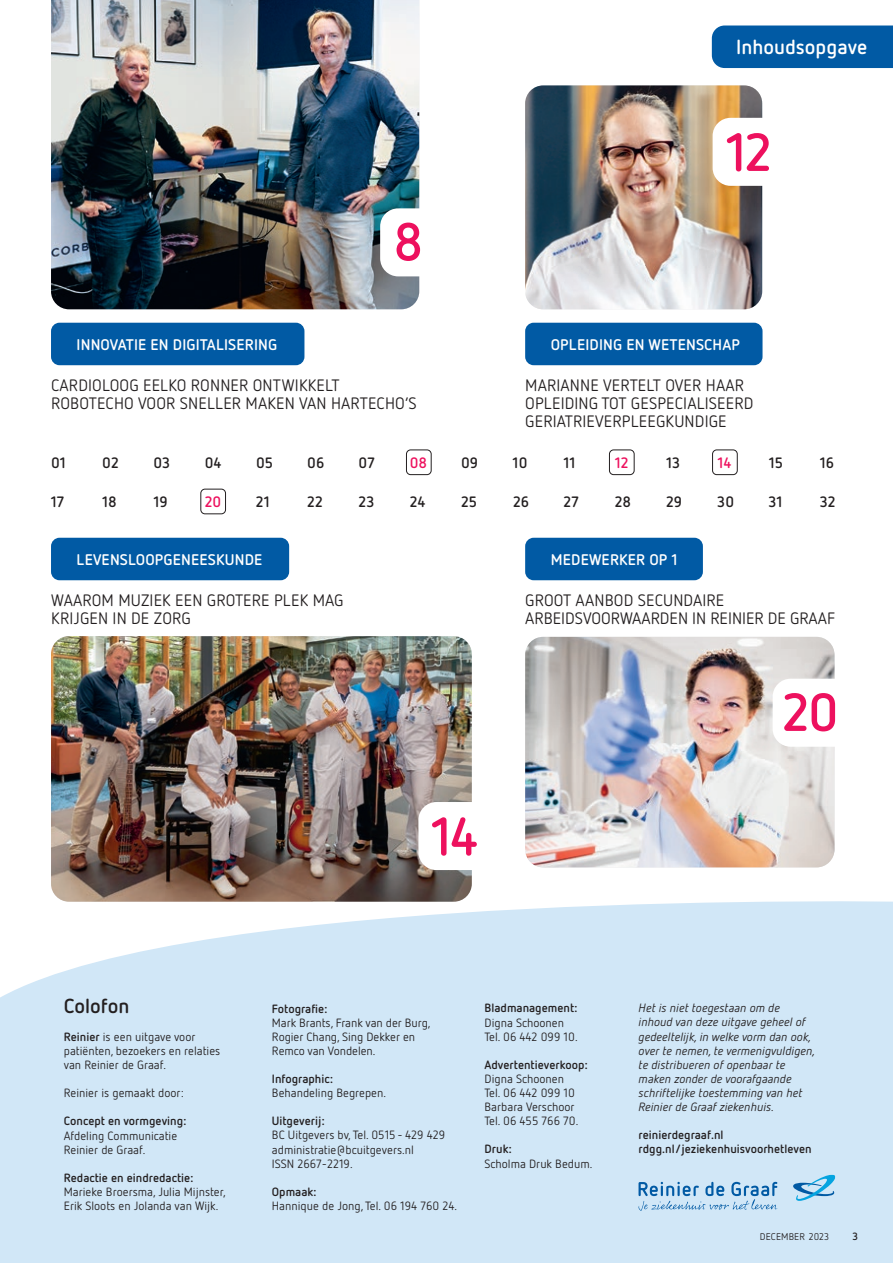
<style>
.page{position:relative;width:893px;height:1263px;background:#fff}
.page>*{position:absolute;margin:0;border:0;box-sizing:border-box;transform-origin:0 0}
.t1{font:700 53.25px "Netto Pro";color:#ed115e}
.t2{font:700 20.25px "Netto Pro";color:#fff}
.t3{font:700 20.25px "Netto Pro";color:#231f20}
.t4{font:16.5px/18px "Netto Pro";letter-spacing:.005em;color:#231f20}
.t5{font:700 15.3px "Netto Pro";letter-spacing:.01em;color:#fff}
.t6{font:700 15px "Netto Pro";color:#231f20}
.t7{font:700 15px "Netto Pro";color:#ed115e}
.t8{font:12px/14.1px "Netto Pro";color:#231f20}
.t9{font:italic 12px/14.1px "Netto Pro";color:#231f20}
.t10{font:700 12px/14.1px "Netto Pro";color:#231f20}
.t11{font:700 10.5px "Netto Pro";color:#231f20}
.t12{font:9.75px "Netto Pro";letter-spacing:.01em;color:#231f20}
.s1{font-weight:700}
</style>
<div class="page">
<img style="left:525px;top:637px;width:309px;height:230px">
<div style="left:773px;top:679px;width:80px;height:68px;background:#fff;border-radius:18px"></div>
<div style="left:1px;top:901px;width:892px;height:362px;background:#d1e7f7"></div>
<img style="left:51px;top:0;width:368px;height:309px">
<div style="left:406px;top:450px;width:25px;height:25px;border:1px solid #231f20;border-radius:4px"></div>
<div style="left:712px;top:450px;width:25px;height:25px;border:1px solid #231f20;border-radius:4px"></div>
<div style="left:201px;top:489px;width:25px;height:25px;border:1px solid #231f20;border-radius:4px"></div>
<div style="left:609px;top:450px;width:25px;height:25px;border:1px solid #231f20;border-radius:4px"></div>
<img style="left:525px;top:85px;width:237px;height:224px">
<img style="left:51px;top:636px;width:421px;height:266px">
<div style="left:51px;top:323px;width:253px;height:42px;background:#015aa4;border-radius:9px"></div>
<div style="left:51px;top:538px;width:238px;height:42px;background:#015aa4;border-radius:9px"></div>
<div style="left:525px;top:323px;width:237px;height:42px;background:#015aa4;border-radius:9px"></div>
<div style="left:525px;top:538px;width:178px;height:42px;background:#015aa4;border-radius:9px"></div>
<div style="left:712px;top:26px;width:181px;height:42px;background:#015aa4"></div>
<div style="left:380px;top:208px;width:80px;height:68px;background:#fff;border-radius:18px"></div>
<div style="left:713px;top:118px;width:79px;height:68px;background:#fff;border-radius:18px"></div>
<div style="left:418px;top:802px;width:77px;height:68px;background:#fff;border-radius:18px"></div>
<svg style="left:793px;top:1175px;width:42px;height:26px"></svg>
<svg style="left:638px;top:1182px;width:139px;height:29px;background:#a3c8e4"></svg>
<img style="left:0;top:0;width:1px;height:1263px">
<h2 class="t2" style="left:736px;top:33px;width:133px">Inhoudsopgave</h2>
<p class="t5" style="left:77px;top:334px;width:202px">INNOVATIE EN DIGITALISERING</p>
<h1 class="t1" style="left:393px;top:206px;width:32px">8</h1>
<h3 class="t4" style="left:51px;top:375px;width:367px">CARDIOLOOG EELKO RONNER ONTWIKKELT<br>ROBOTECHO VOOR SNELLER MAKEN VAN HARTECHO’S</h3>
<h1 class="t1" style="left:725px;top:117px;width:48px">12</h1>
<p class="t5" style="left:551px;top:334px;width:191px">OPLEIDING EN WETENSCHAP</p>
<h3 class="t4" style="left:525px;top:375px;width:230px">MARIANNE VERTELT OVER HAAR<br>OPLEIDING TOT GESPECIALISEERD<br>GERIATRIEVERPLEEGKUNDIGE</h3>
<p class="t6" style="left:51px;top:452px;width:16px">01</p>
<p class="t6" style="left:102px;top:452px;width:18px">02</p>
<p class="t6" style="left:154px;top:452px;width:18px">03</p>
<p class="t6" style="left:205px;top:452px;width:18px">04</p>
<p class="t6" style="left:256px;top:452px;width:19px">05</p>
<p class="t6" style="left:307px;top:452px;width:19px">06</p>
<p class="t6" style="left:359px;top:452px;width:18px">07</p>
<p class="t7" style="left:410px;top:452px;width:19px">08</p>
<p class="t6" style="left:461px;top:452px;width:19px">09</p>
<p class="t6" style="left:512px;top:452px;width:17px">10</p>
<p class="t6" style="left:564px;top:452px;width:13px">11</p>
<p class="t7" style="left:615px;top:452px;width:15px">12</p>
<p class="t6" style="left:666px;top:452px;width:16px">13</p>
<p class="t7" style="left:717px;top:452px;width:15px">14</p>
<p class="t6" style="left:769px;top:452px;width:16px">15</p>
<p class="t6" style="left:820px;top:452px;width:16px">16</p>
<p class="t6" style="left:51px;top:491px;width:15px">17</p>
<p class="t6" style="left:102px;top:491px;width:16px">18</p>
<p class="t6" style="left:153px;top:491px;width:16px">19</p>
<p class="t7" style="left:205px;top:491px;width:18px">20</p>
<p class="t6" style="left:256px;top:491px;width:15px">21</p>
<p class="t6" style="left:307px;top:491px;width:17px">22</p>
<p class="t6" style="left:358px;top:491px;width:17px">23</p>
<p class="t6" style="left:410px;top:491px;width:17px">24</p>
<p class="t6" style="left:461px;top:491px;width:18px">25</p>
<p class="t6" style="left:513px;top:491px;width:18px">26</p>
<p class="t6" style="left:563px;top:491px;width:17px">27</p>
<p class="t6" style="left:615px;top:491px;width:18px">28</p>
<p class="t6" style="left:666px;top:491px;width:18px">29</p>
<p class="t6" style="left:717px;top:491px;width:18px">30</p>
<p class="t6" style="left:769px;top:491px;width:16px">31</p>
<p class="t6" style="left:820px;top:491px;width:17px">32</p>
<p class="t5" style="left:77px;top:549px;width:187px">LEVENSLOOPGENEESKUNDE</p>
<p class="t5" style="left:551px;top:549px;width:128px">MEDEWERKER OP 1</p>
<h3 class="t4" style="left:51px;top:590px;width:294px">WAAROM MUZIEK EEN GROTERE PLEK MAG<br>KRIJGEN IN DE ZORG</h3>
<h3 class="t4" style="left:525px;top:590px;width:311px">GROOT AANBOD SECUNDAIRE<br>ARBEIDSVOORWAARDEN IN REINIER DE GRAAF</h3>
<h1 class="t1" style="left:431px;top:801px;width:49px">14</h1>
<h1 class="t1" style="left:782px;top:677px;width:58px">20</h1>
<h2 class="t3" style="left:64px;top:992px;width:67px">Colofon</h2>
<p class="t8" style="left:64px;top:1029px;width:158px"><span class="s1">Reinier</span> is een uitgave voor patiënten, bezoekers en relaties van Reinier de Graaf.</p>
<p class="t8" style="left:64px;top:1085px;width:121px">Reinier is gemaakt door:</p>
<p class="t10" style="left:64px;top:1113px;width:124px">Concept en vormgeving:</p>
<p class="t8" style="left:64px;top:1128px;width:115px">Afdeling Communicatie<br>Reinier de Graaf.</p>
<p class="t10" style="left:64px;top:1170px;width:131px">Redactie en eindredactie:</p>
<p class="t8" style="left:64px;top:1184px;width:164px">Marieke Broersma, Julia Mijnster,<br>Erik Sloots en Jolanda van Wijk.</p>
<p class="t10" style="left:272px;top:1001px;width:57px">Fotografie:</p>
<p class="t8" style="left:272px;top:1015px;width:160px">Mark Brants, Frank van der Burg,<br>Rogier Chang, Sing Dekker en<br>Remco van Vondelen.</p>
<p class="t10" style="left:272px;top:1071px;width:63px">Infographic:</p>
<p class="t8" style="left:272px;top:1085px;width:116px">Behandeling Begrepen.</p>
<p class="t10" style="left:272px;top:1113px;width:54px">Uitgeverij:</p>
<p class="t8" style="left:272px;top:1128px;width:175px">BC Uitgevers bv, Tel. 0515 - 429 429 administratie@bcuitgevers.nl<br>ISSN 2667-2219.</p>
<p class="t10" style="left:272px;top:1184px;width:46px">Opmaak:</p>
<p class="t8" style="left:272px;top:1198px;width:187px">Hannique de Jong, Tel. 06 194 760 24.</p>
<p class="t10" style="left:484px;top:1000px;width:94px">Bladmanagement:</p>
<p class="t8" style="left:484px;top:1015px;width:95px">Digna Schoonen<br>Tel. 06 442 099 10.</p>
<p class="t10" style="left:484px;top:1057px;width:105px">Advertentieverkoop:</p>
<p class="t8" style="left:484px;top:1071px;width:95px">Digna Schoonen<br>Tel. 06 442 099 10<br>Barbara Verschoor<br>Tel. 06 455 766 70.</p>
<p class="t10" style="left:484px;top:1141px;width:29px">Druk:</p>
<p class="t8" style="left:484px;top:1156px;width:109px">Scholma Druk Bedum.</p>
<p class="t9" style="left:639px;top:1000px;width:178px">Het is niet toegestaan om de inhoud van deze uitgave geheel of gedeeltelijk, in welke vorm dan ook, over te nemen, te vermenigvuldigen, te distribueren of openbaar te maken zonder de voorafgaande schriftelijke toestemming van het<br>Reinier de Graaf ziekenhuis.</p>
<p class="t10" style="left:639px;top:1127px;width:174px">reinierdegraaf.nl rdgg.nl/jeziekenhuisvoorhetleven</p>
<p class="t12" style="left:760px;top:1230px;width:71px">DECEMBER 2023</p>
<p class="t11" style="left:852px;top:1229px;width:7px">3</p>
</div>
